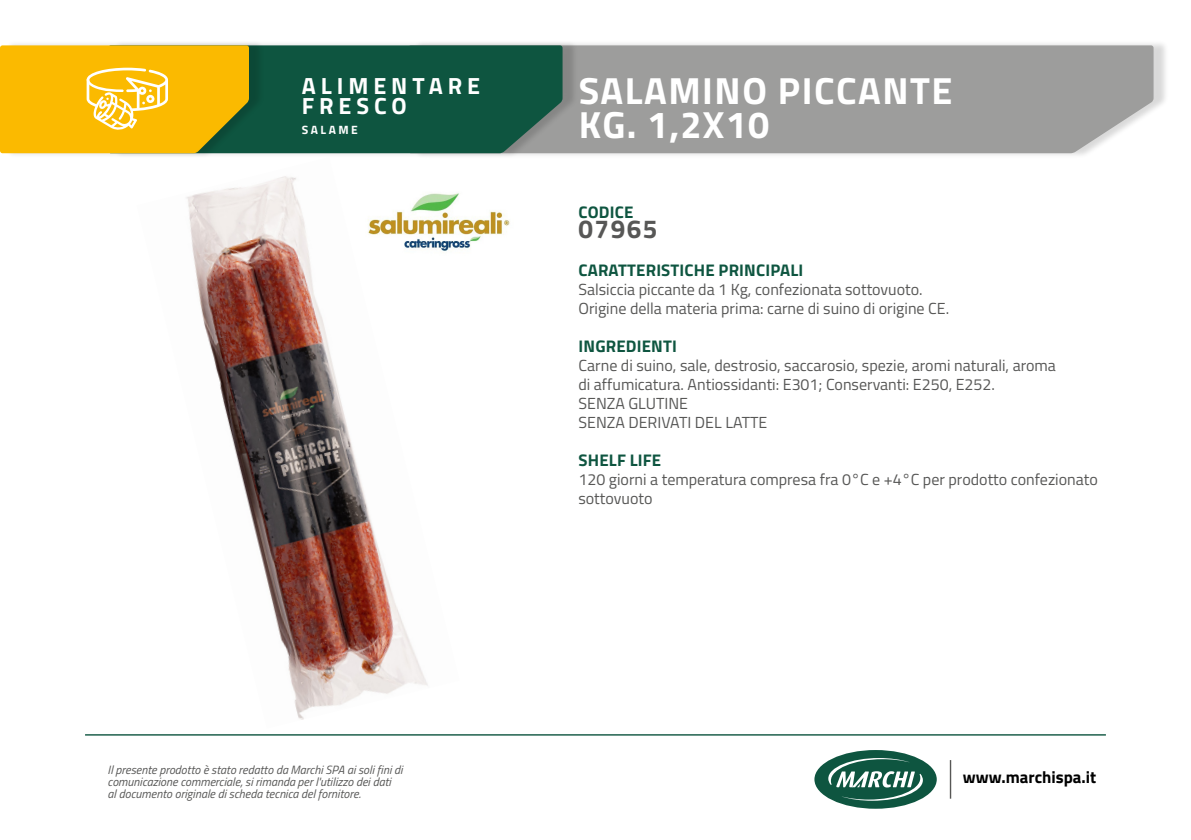
<style>
.page{position:relative;width:1191px;height:840px;background:#fff}
.page>*{position:absolute;margin:0;border:0;box-sizing:border-box;transform-origin:0 0}
.t1{font:700 37.8px "Titillium Web";letter-spacing:.04em;color:#fff}
.t2{font:700 26px "Titillium Web";letter-spacing:.06em;color:#575756}
.t3{font:700 23.4px "Titillium Web";letter-spacing:.21em;color:#fff}
.t4{font:700 16.8px "Titillium Web";letter-spacing:.01em;color:#0e5540}
.t5{font:700 16.8px "Titillium Web";color:#000}
.t6{font:16px "Titillium Web";color:#575756}
.t7{font:italic 12px/12px "Titillium Web";color:#575756}
.t8{font:700 12px "Titillium Web";letter-spacing:.21em;color:#fff}
</style>
<div class="page">
<hr style="left:949px;top:759px;width:2px;height:39px;background:#575756">
<div style="left:814px;top:749px;width:122px;height:59px;background:#0e5540;border-radius:50%"></div>
<svg style="left:828px;top:757px;width:95px;height:43px"></svg>
<hr style="left:85px;top:733px;width:1021px;height:2px;background:#0e5540">
<div style="left:413px;top:40px;width:756px;height:119px;background:#000;opacity:.15"></div>
<div style="left:578px;top:45px;width:575px;height:108px;background:#9d9d9c"></div>
<div style="left:113px;top:40px;width:465px;height:119px;background:#000;opacity:.15"></div>
<div style="left:265px;top:45px;width:297px;height:108px;background:#0e5540"></div>
<div style="left:5px;top:40px;width:260px;height:119px;background:#000;opacity:.15"></div>
<svg style="left:0;top:45px;width:249px;height:108px"></svg>
<img style="left:137px;top:157px;width:322px;height:563px">
<img style="left:358px;top:188px;width:152px;height:70px">
<p class="t3" style="left:302px;top:68px;width:180px">ALIMENTARE</p>
<p class="t3" style="left:302px;top:88px;width:107px">FRESCO</p>
<p class="t8" style="left:302px;top:121px;width:58px">SALAME</p>
<p class="t1" style="left:578px;top:62px;width:375px">SALAMINO PICCANTE</p>
<p class="t1" style="left:578px;top:96px;width:192px">KG. 1,2X10</p>
<p class="t4" style="left:578px;top:199px;width:56px">CODICE</p>
<p class="t2" style="left:578px;top:209px;width:81px">07965</p>
<p class="t4" style="left:578px;top:257px;width:226px">CARATTERISTICHE PRINCIPALI</p>
<p class="t6" style="left:578px;top:277px;width:346px">Salsiccia piccante da 1 Kg, confezionata sottovuoto.</p>
<p class="t6" style="left:578px;top:296px;width:372px">Origine della materia prima: carne di suino di origine CE.</p>
<p class="t4" style="left:578px;top:333px;width:100px">INGREDIENTI</p>
<p class="t6" style="left:578px;top:353px;width:479px">Carne di suino, sale, destrosio, saccarosio, spezie, aromi naturali, aroma</p>
<p class="t6" style="left:578px;top:372px;width:418px">di affumicatura. Antiossidanti: E301; Conservanti: E250, E252.</p>
<p class="t6" style="left:578px;top:391px;width:111px">SENZA GLUTINE</p>
<p class="t6" style="left:578px;top:410px;width:190px">SENZA DERIVATI DEL LATTE</p>
<p class="t4" style="left:578px;top:447px;width:84px">SHELF LIFE</p>
<p class="t6" style="left:578px;top:467px;width:521px">120 giorni a temperatura compresa fra 0°C e +4°C per prodotto confezionato</p>
<p class="t6" style="left:578px;top:486px;width:75px">sottovuoto</p>
<p class="t7" style="left:108px;top:762px;width:296px">Il presente prodotto è stato redatto da Marchi SPA ai soli fini di comunicazione commerciale, si rimanda per l'utilizzo dei dati<br>al documento originale di scheda tecnica del fornitore.</p>
<p class="t5" style="left:963px;top:764px;width:135px">www.marchispa.it</p>
</div>
